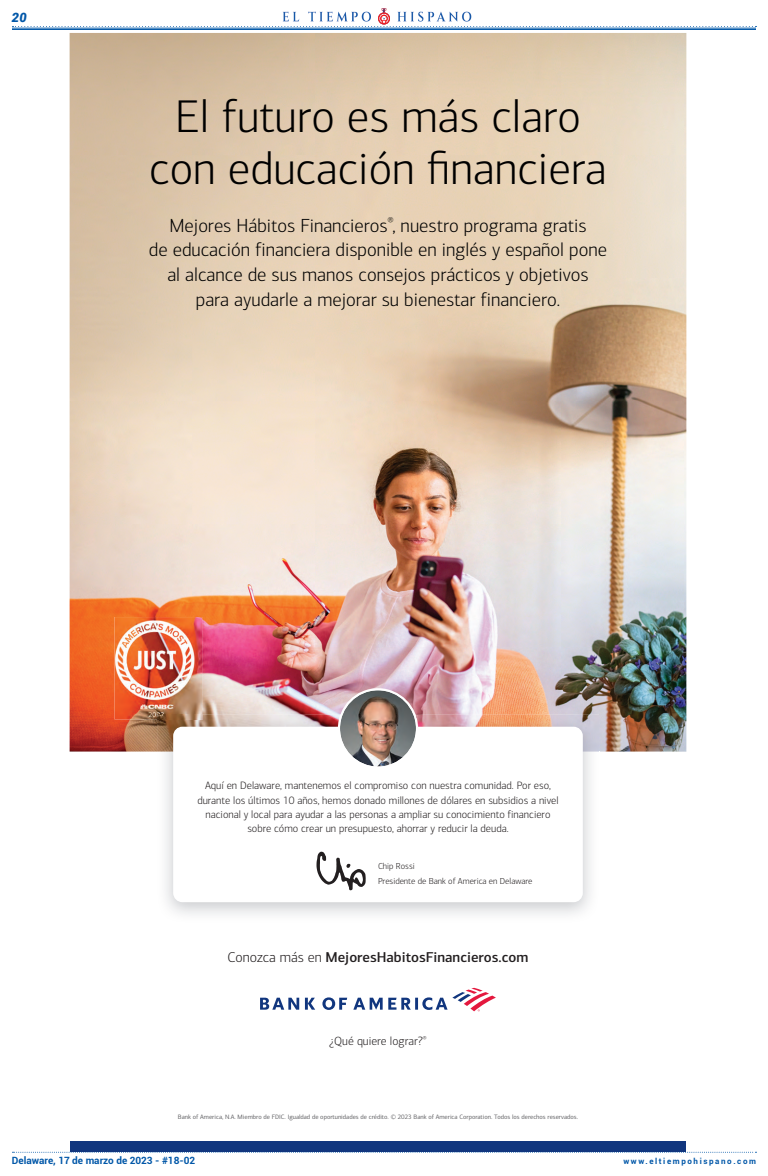
<style>
.page{position:relative;width:768px;height:1176px;background:#fff}
.page>*{position:absolute;margin:0;border:0;box-sizing:border-box;transform-origin:0 0}
.t1{font:300 46.2px/51.8px "Connections";color:#000;text-align:center}
.t2{font:300 19.1px/24.7px "Connections";color:#000;text-align:center}
.t3{font:500 14.3px "Connections";color:#231f20}
.t4{font:italic 900 13px "Roboto";color:#0157a8}
.t5{font:300 12px "Connections";color:#231f20}
.t6{font:300 10.8px/14.3px "Connections";color:#231f20;text-align:center}
.t7{font:700 10px "Roboto";color:#0157a8}
.t8{font:300 8.8px/14.3px "Connections";color:#231f20}
.t9{font:700 8px "Roboto";letter-spacing:.2em;color:#0157a8}
.t10{font:6.4px "Connections";color:#636366}
.s1{font-weight:300}
</style>
<div class="page">
<hr style="left:12px;top:28px;width:744px;height:1px;background:#0157a8">
<hr style="left:12px;top:29px;width:744px;height:1px;background:#0157a8">
<svg style="left:12px;top:1152px;width:745px;height:1px"></svg>
<svg style="left:12px;top:8px;width:745px;height:19px"></svg>
<svg style="left:260px;top:988px;width:236px;height:23px"></svg>
<img style="left:70px;top:33px;width:616px;height:719px">
<img style="left:157px;top:715px;width:442px;height:200px">
<div style="left:173px;top:727px;width:410px;height:175px;background:#fff;border-radius:9px"></div>
<svg style="left:317px;top:852px;width:49px;height:38px"></svg>
<div style="left:70px;top:1141px;width:616px;height:11px;background:#11367e"></div>
<img style="left:114px;top:617px;width:88px;height:102px">
<img style="left:157px;top:715px;width:45px;height:4px">
<div style="left:339px;top:689px;width:78px;height:79px;background:#fff;border-radius:50%"></div>
<img style="left:340px;top:690px;width:76px;height:77px;border-radius:38px">
<div style="left:338px;top:688px;width:80px;height:81px;border:2px solid #fff;border-radius:50%"></div>
<p class="t4" style="left:12px;top:8px;width:16px">20</p>
<p class="t1" style="left:149px;top:91px;width:459px">El futuro es más claro con educación financiera</p>
<p class="t2" style="left:149px;top:213px;width:460px">Mejores Hábitos Financieros<sup>®</sup>, nuestro programa gratis<br>de educación financiera disponible en inglés y español pone al alcance de sus manos consejos prácticos y objetivos para ayudarle a mejorar su bienestar financiero.</p>
<p class="t6" style="left:197px;top:778px;width:363px">Aquí en Delaware, mantenemos el compromiso con nuestra comunidad. Por eso, durante los últimos 10 años, hemos donado millones de dólares en subsidios a nivel nacional y local para ayudar a las personas a ampliar su conocimiento financiero sobre cómo crear un presupuesto, ahorrar y reducir la deuda.</p>
<p class="t8" style="left:378px;top:859px;width:156px">Chip Rossi<br>Presidente de Bank of America en Delaware</p>
<p class="t3" style="left:227px;top:949px;width:303px"><span class="s1">Conozca más en</span> MejoresHabitosFinancieros.com</p>
<p class="t5" style="left:329px;top:1034px;width:99px">¿Qué quiere lograr?<sup>®</sup></p>
<p class="t10" style="left:178px;top:1113px;width:402px">Bank of America, N.A. Miembro de FDIC. Igualdad de oportunidades de crédito. © 2023 Bank of America Corporation. Todos los derechos reservados.</p>
<p class="t7" style="left:12px;top:1153px;width:185px">Delaware, 17 de marzo de 2023 - #18-02</p>
<p class="t9" style="left:623px;top:1156px;width:134px">www.eltiempohispano.com</p>
</div>
